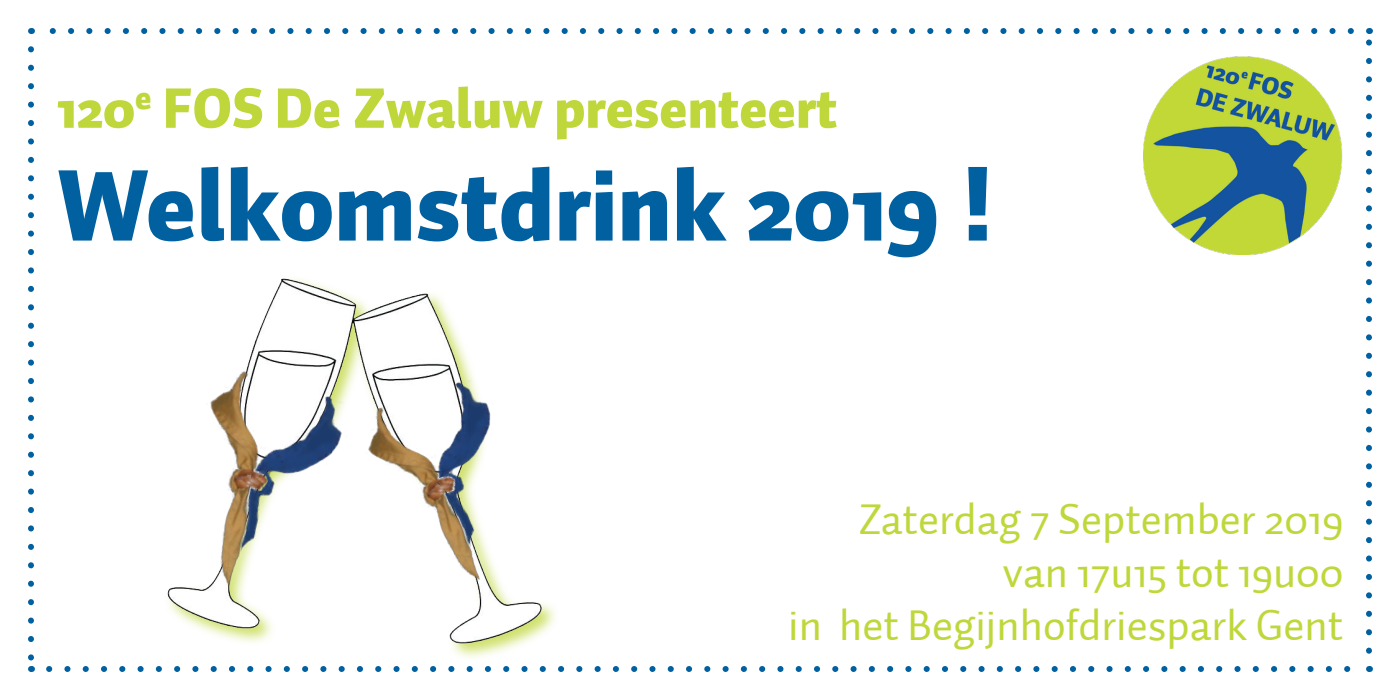
<style>
.page{position:relative;width:1400px;height:700px;background:#fff}
.page>*{position:absolute;margin:0;border:0;box-sizing:border-box;transform-origin:0 0}
.t1{font:900 100px "Auto 1";color:#0060a0}
.t2{font:900 56px "Auto 1";color:#c0d73b}
.t3{font:44px "Auto 1";color:#c0d73b}
</style>
<div class="page">
<img style="left:1143px;top:57px;width:200px;height:198px">
<svg style="left:28px;top:49px;width:6px;height:611px"></svg>
<svg style="left:49px;top:666px;width:1302px;height:6px"></svg>
<svg style="left:1366px;top:40px;width:6px;height:611px"></svg>
<svg style="left:49px;top:28px;width:1302px;height:6px"></svg>
<div style="left:164px;top:275px;width:395px;height:386px;background:#c0d73b;opacity:.75"></div>
<img style="left:164px;top:275px;width:395px;height:373px">
<img style="left:164px;top:359px;width:203px;height:261px">
<img style="left:342px;top:362px;width:217px;height:255px">
<p class="t2" style="left:57px;top:72px;width:782px">120<sup>e</sup> FOS De Zwaluw presenteert</p>
<p class="t1" style="left:57px;top:140px;width:938px">Welkomstdrink 2019 !</p>
<p class="t3" style="left:859px;top:492px;width:486px">Zaterdag 7 September 2019</p>
<p class="t3" style="left:1003px;top:545px;width:342px">van 17u15 tot 19u00</p>
<p class="t3" style="left:788px;top:598px;width:557px">in het Begijnhofdriespark Gent</p>
</div>
